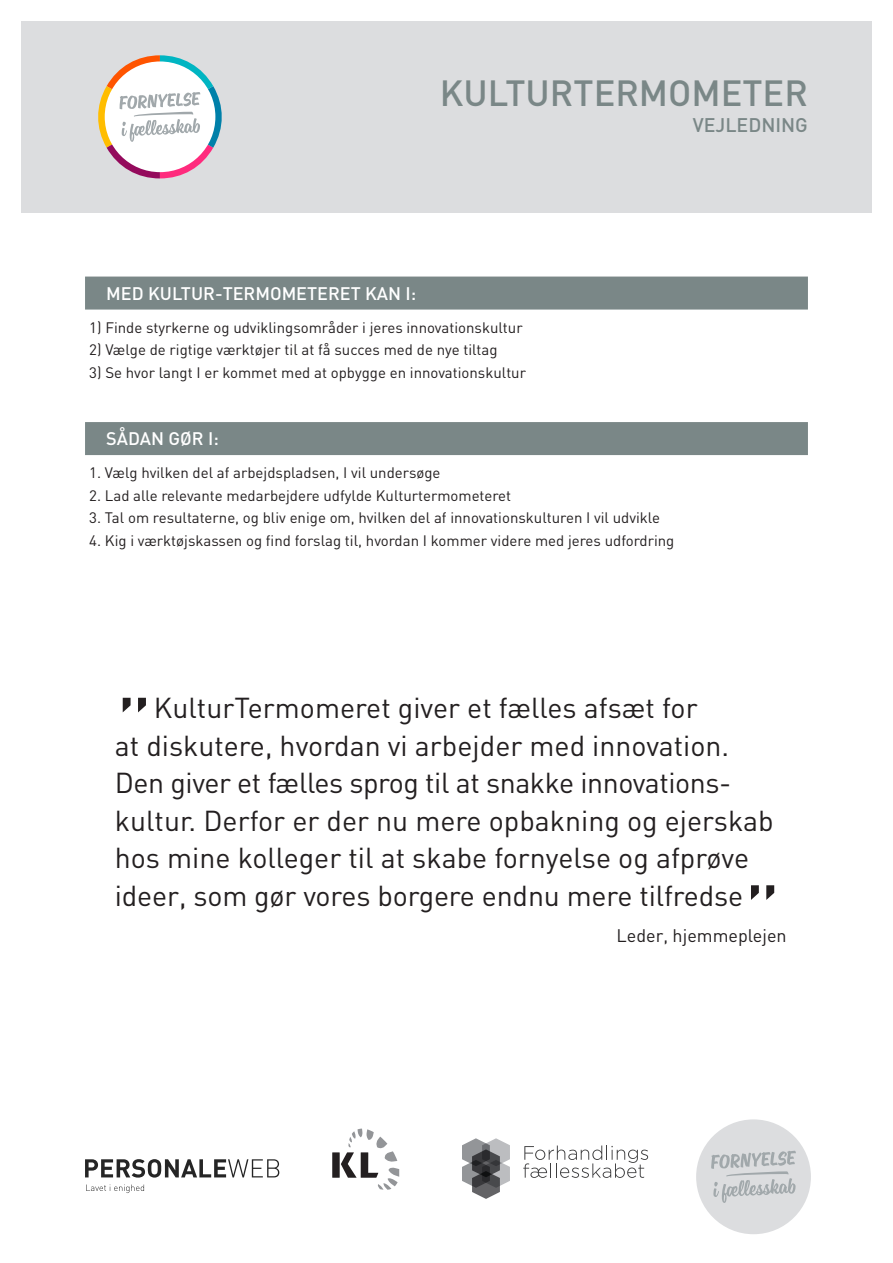
<style>
.page{position:relative;width:893px;height:1263px;background:#fff}
.page>*{position:absolute;margin:0;border:0;box-sizing:border-box;transform-origin:0 0}
.t1{font:90px "DIN";color:#231f20}
.t2{font:500 36px "DIN";color:#7a8787}
.t3{font:28.5px/37.5px "DIN";color:#231f20}
.t4{font:500 19.5px "DIN";color:#7a8787}
.t5{font:500 18px "DIN";color:#fff}
.t6{font:18px "DIN";color:#231f20}
.t7{font:15px "DIN";color:#231f20}
</style>
<div class="page">
<div style="left:21px;top:21px;width:851px;height:192px;background:#dcdddf"></div>
<svg style="left:85px;top:1159px;width:194px;height:18px"></svg>
<svg style="left:86px;top:1184px;width:58px;height:9px"></svg>
<div style="left:696px;top:1119px;width:115px;height:115px;background:#dcdddf;border-radius:50%"></div>
<svg style="left:711px;top:1151px;width:85px;height:52px"></svg>
<div style="left:332px;top:1152px;width:8px;height:26px;background:#231f20"></div>
<svg style="left:341px;top:1128px;width:58px;height:62px"></svg>
<svg style="left:98px;top:55px;width:124px;height:123px"></svg>
<svg style="left:523px;top:1145px;width:125px;height:33px"></svg>
<svg style="left:462px;top:1138px;width:48px;height:61px"></svg>
<div style="left:85px;top:277px;width:723px;height:33px;background:#7a8787"></div>
<div style="left:85px;top:422px;width:723px;height:33px;background:#7a8787"></div>
<h2 class="t2" style="left:440px;top:70px;width:370px">KULTURTERMOMETER</h2>
<h3 class="t4" style="left:693px;top:112px;width:117px">VEJLEDNING</h3>
<p class="t5" style="left:106px;top:282px;width:311px">MED KULTUR-TERMOMETERET KAN I:</p>
<p class="t7" style="left:89px;top:318px;width:435px">1) Finde styrkerne og udviklingsområder i jeres innovationskultur</p>
<p class="t7" style="left:89px;top:340px;width:410px">2) Vælge de rigtige værktøjer til at få succes med de nye tiltag</p>
<p class="t7" style="left:89px;top:363px;width:438px">3) Se hvor langt I er kommet med at opbygge en innovationskultur</p>
<p class="t5" style="left:106px;top:427px;width:114px">SÅDAN GØR I:</p>
<p class="t7" style="left:89px;top:463px;width:353px">1. Vælg hvilken del af arbejdspladsen, I vil undersøge</p>
<p class="t7" style="left:89px;top:486px;width:423px">2. Lad alle relevante medarbejdere udfylde Kulturtermometeret</p>
<p class="t7" style="left:89px;top:508px;width:572px">3. Tal om resultaterne, og bliv enige om, hvilken del af innovationskulturen I vil udvikle</p>
<p class="t7" style="left:89px;top:531px;width:587px">4. Kig i værktøjskassen og find forslag til, hvordan I kommer videre med jeres udfordring</p>
<h1 class="t1" style="left:115px;top:673px;width:41px">”</h1>
<p class="t3" style="left:115px;top:689px;width:660px;text-indent:39px">KulturTermomeret giver et fælles afsæt for<br>at diskutere, hvordan vi arbejder med innovation.<br>Den giver et fælles sprog til at snakke innovations&shy;kultur. Derfor er der nu mere opbakning og ejerskab hos mine kolleger til at skabe fornyelse og afprøve ideer, som gør vores borgere endnu mere tilfredse</p>
<p class="t6" style="left:617px;top:924px;width:172px">Leder, hjemmeplejen</p>
<h1 class="t1" style="left:743px;top:861px;width:41px">”</h1>
</div>
